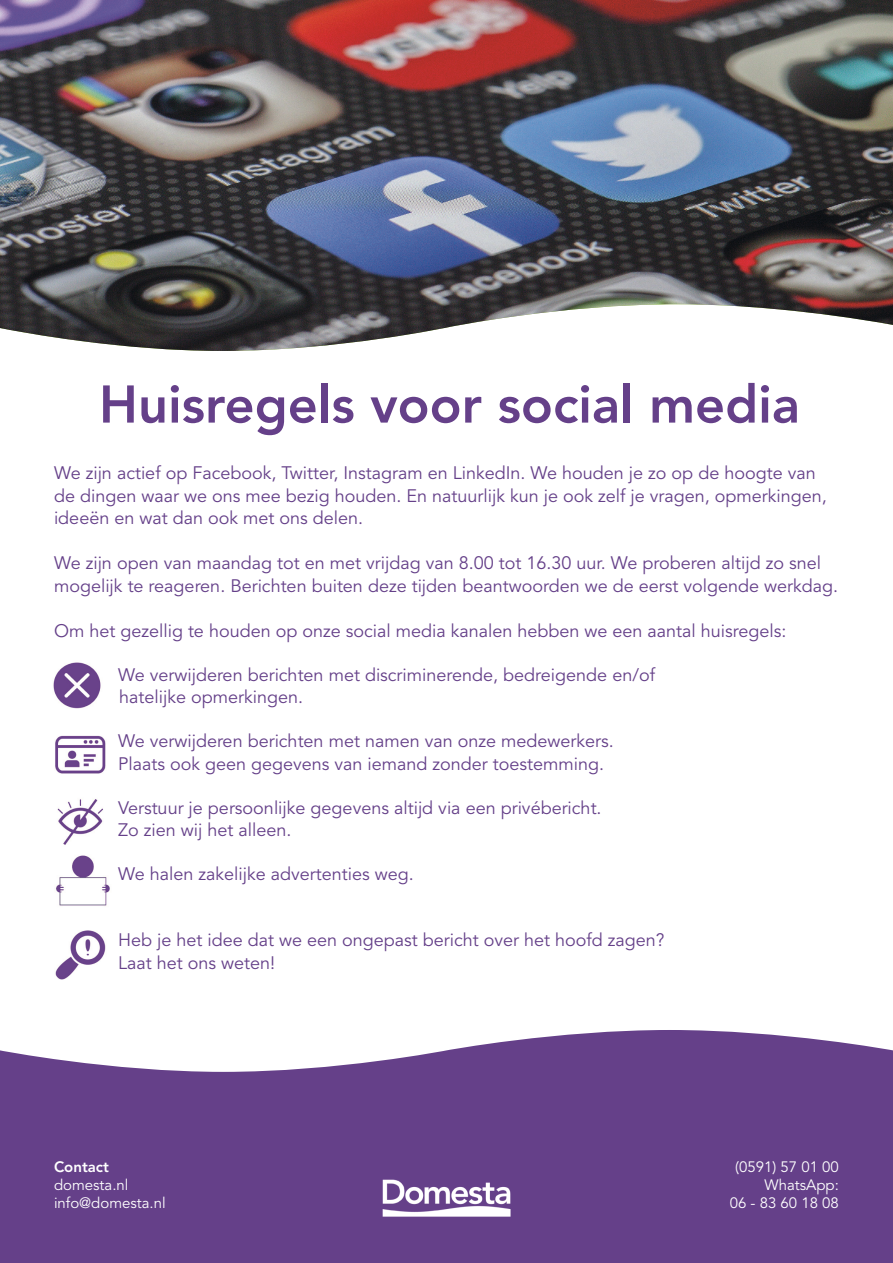
<style>
.page{position:relative;width:893px;height:1263px;background:#fff}
.page>*{position:absolute;margin:0;border:0;box-sizing:border-box;transform-origin:0 0}
.t1{font:800 52.5px "Avenir LT Std";color:#654089}
.t2{font:18px/22.5px "Avenir LT Std";color:#654089}
.t3{font:15px "Avenir LT Std";color:#fff}
.t4{font:800 15px "Avenir LT Std";color:#fff}
</style>
<div class="page">
<svg style="left:0;top:1030px;width:893px;height:233px;background:#735294"></svg>
<img style="left:364px;top:1161px;width:164px;height:74px">
<img style="left:0;top:0;width:893px;height:351px">
<img style="left:53px;top:662px;width:48px;height:47px">
<img style="left:55px;top:735px;width:51px;height:39px">
<img style="left:57px;top:799px;width:46px;height:46px">
<img style="left:56px;top:855px;width:54px;height:51px">
<img style="left:55px;top:930px;width:51px;height:50px">
<p class="t1" style="left:99px;top:373px;width:702px">Huisregels voor social media</p>
<p class="t2" style="left:54px;top:462px;width:774px">We zijn actief op Facebook, Twitter, Instagram en LinkedIn. We houden je zo op de hoogte van de dingen waar we ons mee bezig houden. En natuurlijk kun je ook zelf je vragen, opmerkingen, ideeën en wat dan ook met ons delen.</p>
<p class="t2" style="left:54px;top:552px;width:785px">We zijn open van maandag tot en met vrijdag van 8.00 tot 16.30 uur. We proberen altijd zo snel mogelijk te reageren. Berichten buiten deze tijden beantwoorden we de eerst volgende werkdag.</p>
<p class="t2" style="left:54px;top:620px;width:734px">Om het gezellig te houden op onze social media kanalen hebben we een aantal huisregels:</p>
<p class="t2" style="left:118px;top:664px;width:538px">We verwijderen berichten met discriminerende, bedreigende en/of</p>
<p class="t2" style="left:119px;top:686px;width:185px">hatelijke opmerkingen.</p>
<p class="t2" style="left:118px;top:730px;width:497px">We verwijderen berichten met namen van onze medewerkers.</p>
<p class="t2" style="left:118px;top:753px;width:488px">Plaats ook geen gegevens van iemand zonder toestemming.</p>
<p class="t2" style="left:118px;top:797px;width:485px">Verstuur je persoonlijke gegevens altijd via een privébericht.<br>Zo zien wij het alleen.</p>
<p class="t2" style="left:118px;top:863px;width:297px">We halen zakelijke advertenties weg.</p>
<p class="t2" style="left:118px;top:929px;width:548px">Heb je het idee dat we een ongepast bericht over het hoofd zagen?<br>Laat het ons weten!</p>
<p class="t4" style="left:54px;top:1158px;width:56px">Contact</p>
<p class="t3" style="left:54px;top:1176px;width:76px">domesta.nl</p>
<p class="t3" style="left:54px;top:1194px;width:113px">info@domesta.nl</p>
<p class="t3" style="left:735px;top:1158px;width:105px">(0591) 57 01 00</p>
<p class="t3" style="left:764px;top:1176px;width:76px">WhatsApp:</p>
<p class="t3" style="left:730px;top:1194px;width:111px">06 - 83 60 18 08</p>
</div>
